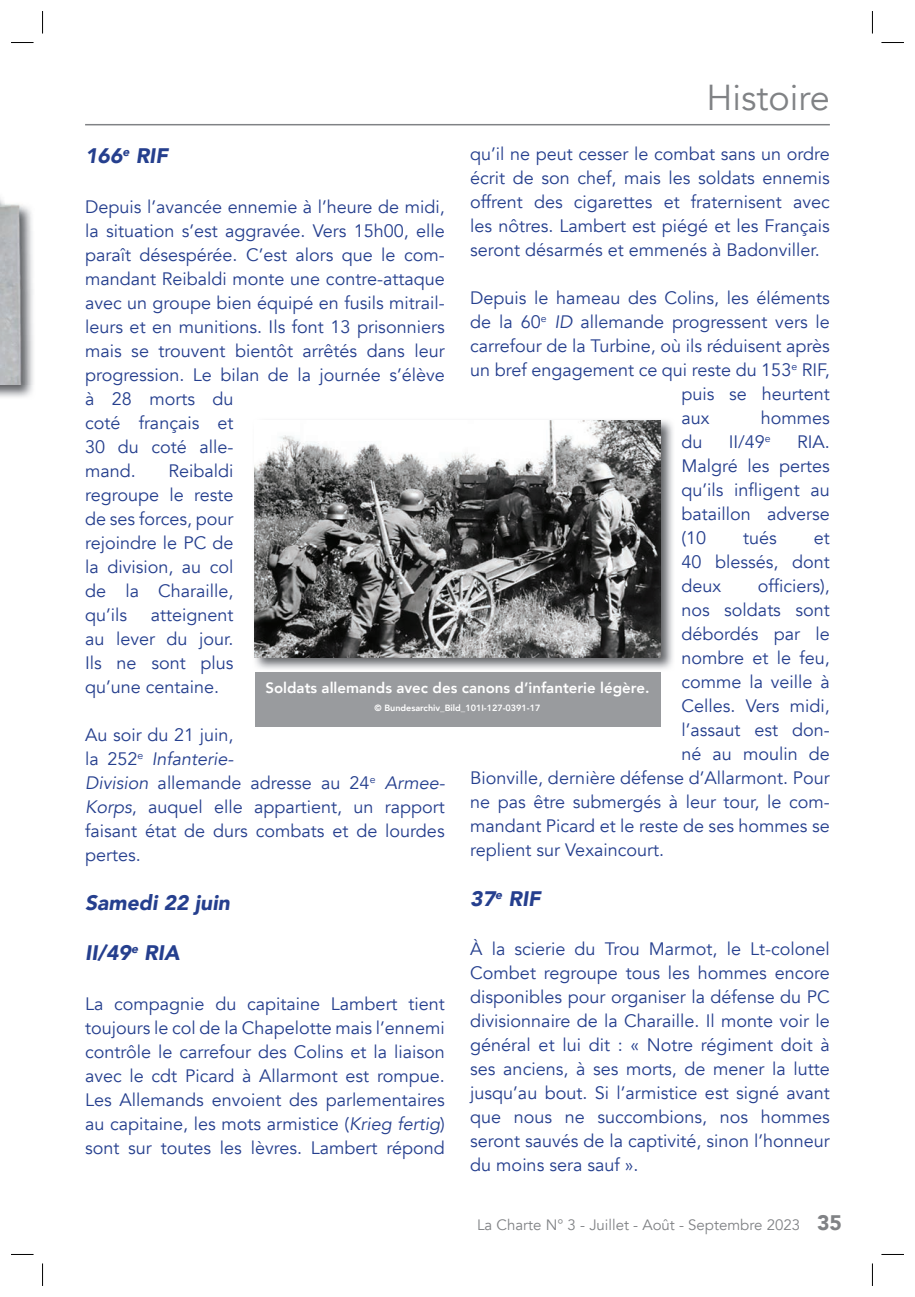
<style>
.page{position:relative;width:915px;height:1297px;background:#fff}
.page>*{position:absolute;margin:0;border:0;box-sizing:border-box;transform-origin:0 0}
.t1{font:36px "Avenir";color:#808285}
.t2{font:italic 900 21px "Avenir";color:#253f8e}
.t3{font:900 21px "Avenir";color:#808285}
.t4{font:18px/24px "Avenir";color:#253f8e;text-align:justify}
.t5{font:800 15px "Avenir";color:#fff}
.t6{font:15px "Avenir";color:#808285}
.t7{font:800 9px "Avenir";color:#fff}
.s1{font-style:italic}
</style>
<div class="page">
<hr style="left:85px;top:124px;width:744px;height:1px;background:#808285">
<img style="left:0;top:385px;width:33px;height:12px">
<img style="left:0;top:197px;width:34px;height:188px">
<img style="left:254px;top:420px;width:419px;height:249px">
<img style="left:255px;top:420px;width:405px;height:237px">
<div style="left:255px;top:672px;width:405px;height:54px;background:#999b9e"></div>
<svg style="left:11px;top:42px;width:23px;height:1px"></svg>
<svg style="left:881px;top:42px;width:22px;height:1px"></svg>
<svg style="left:11px;top:1254px;width:23px;height:1px"></svg>
<svg style="left:881px;top:1254px;width:22px;height:1px"></svg>
<svg style="left:42px;top:11px;width:1px;height:23px"></svg>
<svg style="left:42px;top:1263px;width:1px;height:23px"></svg>
<svg style="left:871px;top:11px;width:1px;height:22px"></svg>
<svg style="left:871px;top:1264px;width:1px;height:22px"></svg>
<h1 class="t1" style="left:706px;top:77px;width:125px">Histoire</h1>
<p class="t4" style="left:470px;top:143px;width:361px">qu’il ne peut cesser le combat sans un ordre écrit de son chef, mais les soldats ennemis offrent des cigarettes et fraternisent avec les nôtres. Lambert est piégé et les Français seront désarmés et emmenés à Badonviller.</p>
<p class="t4" style="left:470px;top:287px;width:361px">Depuis le hameau des Colins, les éléments</p>
<p class="t4" style="left:470px;top:311px;width:361px">de la 60<sup>e</sup> <span class="s1">ID</span> allemande progressent vers le</p>
<p class="t4" style="left:470px;top:335px;width:361px">carrefour de la Turbine, où ils réduisent après</p>
<p class="t4" style="left:470px;top:359px;width:361px">un bref engagement ce qui reste du 153<sup>e</sup> RIF,</p>
<p class="t4" style="left:681px;top:383px;width:150px">puis se heurtent</p>
<p class="t4" style="left:681px;top:407px;width:30px">aux</p>
<p class="t4" style="left:760px;top:407px;width:71px">hommes</p>
<p class="t4" style="left:681px;top:431px;width:23px">du</p>
<p class="t4" style="left:728px;top:431px;width:44px">II/49<sup>e</sup></p>
<p class="t2" style="left:85px;top:139px;width:84px">166<sup>e</sup> RIF</p>
<p class="t4" style="left:85px;top:195px;width:361px;text-align:left">Depuis l’avancée ennemie à l’heure de midi, la situation s’est aggravée. Vers 15h00, elle paraît désespérée. C’est alors que le com&shy;mandant Reibaldi monte une contre-attaque avec un groupe bien équipé en fusils mitrail&shy;leurs et en munitions. Ils font 13 prisonniers mais se trouvent bientôt arrêtés dans leur progression. Le bilan de la journée s’élève à 28 morts du<br>coté français et<br>30 du coté alle-<br>mand.</p>
<p class="t4" style="left:681px;top:431px;width:150px;text-indent:116px">RIA.<br>Malgré les pertes qu’ils infligent au bataillon adverse (10</p>
<p class="t4" style="left:85px;top:459px;width:150px;text-indent:83px">Reibaldi regroupe le reste de ses forces, pour rejoindre le PC de la division, au col de la Charaille, qu’ils</p>
<p class="t4" style="left:742px;top:527px;width:35px">tués</p>
<p class="t4" style="left:681px;top:527px;width:150px;text-indent:132px">et 40 blessés, dont deux</p>
<p class="t4" style="left:757px;top:575px;width:73px">officiers),</p>
<p class="t4" style="left:681px;top:599px;width:150px">nos soldats sont</p>
<p class="t4" style="left:681px;top:623px;width:150px">débordés par le</p>
<p class="t4" style="left:681px;top:647px;width:150px">nombre et le feu,</p>
<p class="t4" style="left:681px;top:671px;width:150px">comme la veille à</p>
<p class="t4" style="left:681px;top:695px;width:150px">Celles. Vers midi,</p>
<p class="t4" style="left:681px;top:719px;width:150px">l’assaut est don-</p>
<p class="t4" style="left:681px;top:742px;width:150px">né au moulin de</p>
<p class="t4" style="left:470px;top:766px;width:361px">Bionville, dernière défense d’Allarmont. Pour</p>
<p class="t4" style="left:470px;top:790px;width:361px">ne pas être submergés à leur tour, le com-</p>
<p class="t4" style="left:470px;top:814px;width:361px">mandant Picard et le reste de ses hommes se</p>
<p class="t4" style="left:470px;top:838px;width:195px">replient sur Vexaincourt.</p>
<p class="t2" style="left:470px;top:881px;width:72px">37<sup>e</sup> RIF</p>
<p class="t4" style="left:470px;top:937px;width:361px">À la scierie du Trou Marmot, le Lt-colonel Combet regroupe tous les hommes encore disponibles pour organiser la défense du PC divisionnaire de la Charaille. Il monte voir le général et lui dit : « Notre régiment doit à ses anciens, à ses morts, de mener la lutte jusqu’au bout. Si l’armistice est signé avant que nous ne succombions, nos hommes seront sauvés de la captivité, sinon l’honneur du moins sera sauf ».</p>
<p class="t4" style="left:85px;top:603px;width:150px;text-indent:66px">atteignent au lever du jour.<br>Ils ne sont plus qu’une centaine.</p>
<p class="t4" style="left:85px;top:723px;width:361px;text-align:left">Au soir du 21 juin,<br>la 252<sup>e</sup> <span class="s1">Infanterie-<br>Division</span> allemande adresse au 24<sup>e</sup> <span class="s1">Armee-<br>Korps</span>, auquel elle appartient, un rapport faisant état de durs combats et de lourdes pertes.</p>
<p class="t2" style="left:85px;top:885px;width:146px">Samedi 22 juin</p>
<p class="t2" style="left:85px;top:936px;width:96px">II/49<sup>e</sup> RIA</p>
<p class="t4" style="left:85px;top:992px;width:361px">La compagnie du capitaine Lambert tient toujours le col de la Chapelotte mais l’ennemi contrôle le carrefour des Colins et la liaison avec le cdt Picard à Allarmont est rompue.<br>Les Allemands envoient des parlementaires au capitaine, les mots armistice (<span class="s1">Krieg fertig</span>) sont sur toutes les lèvres. Lambert répond</p>
<p class="t5" style="left:265px;top:676px;width:385px">Soldats allemands avec des canons d’infanterie légère.</p>
<p class="t7" style="left:374px;top:701px;width:167px">© Bundesarchiv_Bild_101I-127-0391-17</p>
<p class="t6" style="left:477px;top:1216px;width:324px">La Charte N° 3 - Juillet - Août - Septembre 2023</p>
<p class="t3" style="left:816px;top:1205px;width:26px">35</p>
</div>
